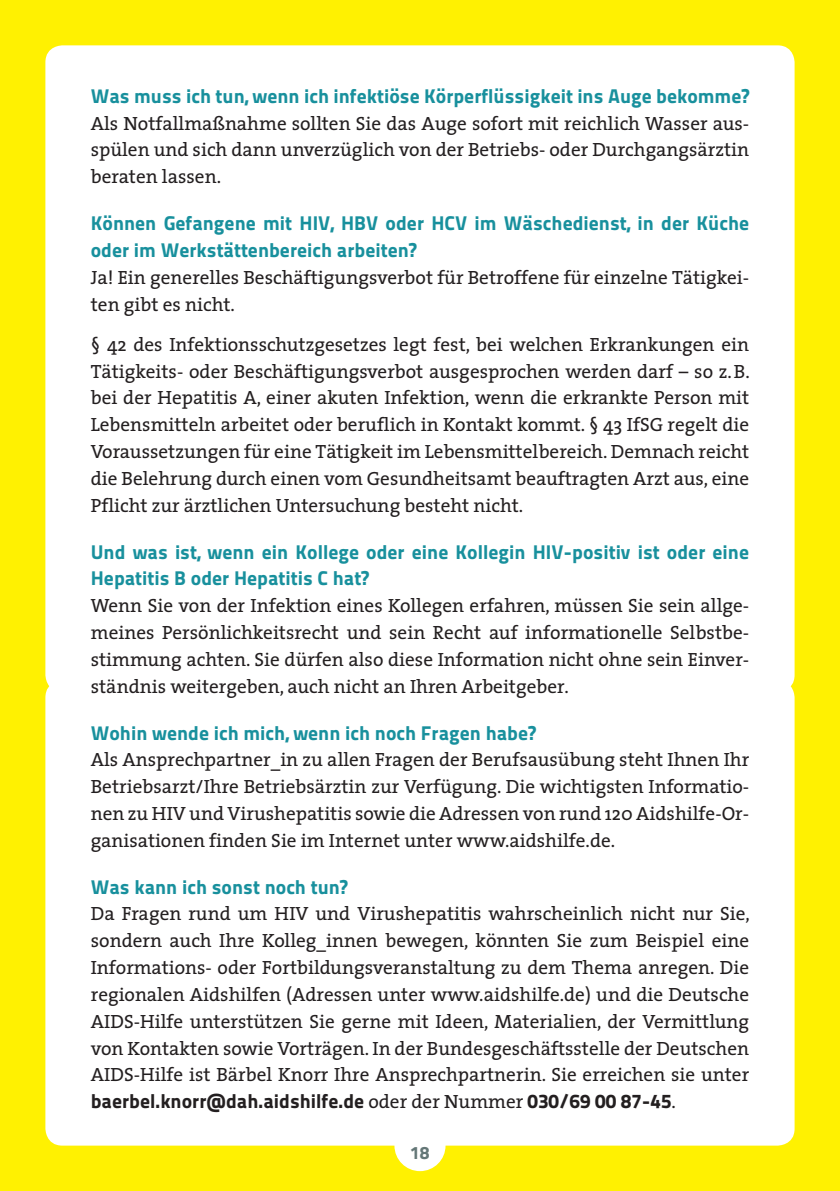
<style>
.page{position:relative;width:840px;height:1191px;background:#fff}
.page>*{position:absolute;margin:0;border:0;box-sizing:border-box;transform-origin:0 0}
.t1{font:19.8px/26.8px "Titillium Maps 26 L 999 wt";color:#18909d}
.t2{font:19.8px "Titillium Maps 26 L 999 wt";color:#231f20}
.t3{font:19.2px/26.8px "The Serif";color:#231f20;text-align:justify}
.t4{font:18px "Titillium Maps 26 L 999 wt";color:#647777}
.s1{font-family:"The Serif";font-size:19.2px}
</style>
<div class="page">
<hr style="left:839px;top:0;width:1px;height:1191px;background:#fff101">
<div style="left:0;top:0;width:839px;height:1191px;background:#fff101"></div>
<div style="left:45px;top:680px;width:749px;height:491px;background:#fff"></div>
<div style="left:45px;top:45px;width:749px;height:647px;background:#fff;border-radius:17px"></div>
<p class="t1" style="left:91px;top:81px;width:659px">Was muss ich tun, wenn ich infektiöse Körperflüssigkeit ins Auge bekomme?</p>
<p class="t3" style="left:91px;top:109px;width:659px">Als Notfallmaßnahme sollten Sie das Auge sofort mit reichlich Wasser aus&shy;spülen und sich dann unverzüglich von der Betriebs- oder Durchgangsärztin beraten lassen.</p>
<p class="t1" style="left:91px;top:208px;width:659px">Können Gefangene mit HIV, HBV oder HCV im Wäschedienst, in der Küche oder im Werkstättenbereich arbeiten?</p>
<p class="t3" style="left:91px;top:263px;width:659px">Ja! Ein generelles Beschäftigungsverbot für Betroffene für einzelne Tätigkei&shy;ten gibt es nicht.</p>
<p class="t3" style="left:91px;top:330px;width:660px">§ 42 des Infektionsschutzgesetzes legt fest, bei welchen Erkrankungen ein Tätigkeits- oder Beschäftigungsverbot ausgesprochen werden darf – so z.B. bei der Hepatitis A, einer akuten Infektion, wenn die erkrankte Person mit Lebensmitteln arbeitet oder beruflich in Kontakt kommt. § 43 IfSG regelt die Voraussetzungen für eine Tätigkeit im Lebensmittelbereich. Demnach reicht die Belehrung durch einen vom Gesundheitsamt beauftragten Arzt aus, eine Pflicht zur ärztlichen Untersuchung besteht nicht.</p>
<p class="t1" style="left:91px;top:537px;width:659px">Und was ist, wenn ein Kollege oder eine Kollegin HIV-positiv ist oder eine<br>Hepatitis B oder Hepatitis C hat?</p>
<p class="t3" style="left:91px;top:591px;width:659px">Wenn Sie von der Infektion eines Kollegen erfahren, müssen Sie sein allge&shy;meines Persönlichkeitsrecht und sein Recht auf informationelle Selbstbe&shy;stimmung achten. Sie dürfen also diese Information nicht ohne sein Einver&shy;ständnis weitergeben, auch nicht an Ihren Arbeitgeber.</p>
<p class="t1" style="left:91px;top:718px;width:446px">Wohin wende ich mich, wenn ich noch Fragen habe?</p>
<p class="t3" style="left:91px;top:746px;width:659px">Als Ansprechpartner_in zu allen Fragen der Berufsausübung steht Ihnen Ihr Betriebsarzt/Ihre Betriebsärztin zur Verfügung. Die wichtigsten Informatio&shy;nen zu HIV und Virushepatitis sowie die Adressen von rund 120 Aidshilfe-Or&shy;ganisationen finden Sie im Internet unter www.aidshilfe.de.</p>
<p class="t1" style="left:91px;top:872px;width:258px">Was kann ich sonst noch tun?</p>
<p class="t3" style="left:91px;top:900px;width:660px">Da Fragen rund um HIV und Virushepatitis wahrscheinlich nicht nur Sie, sondern auch Ihre Kolleg_innen bewegen, könnten Sie zum Beispiel eine Informations- oder Fortbildungsveranstaltung zu dem Thema anregen. Die regionalen Aidshilfen (Adressen unter www.aidshilfe.de) und die Deutsche AIDS-Hilfe unterstützen Sie gerne mit Ideen, Materialien, der Vermittlung von Kontakten sowie Vorträgen. In der Bundesgeschäftsstelle der Deutschen AIDS-Hilfe ist Bärbel Knorr Ihre Ansprechpartnerin. Sie erreichen sie unter</p>
<p class="t2" style="left:91px;top:1085px;width:586px">baerbel.knorr@dah.aidshilfe.de <span class="s1">oder der Nummer</span> 030/69 00 87-45<span class="s1">.</span></p>
<p class="t4" style="left:410px;top:1138px;width:21px">18</p>
</div>
